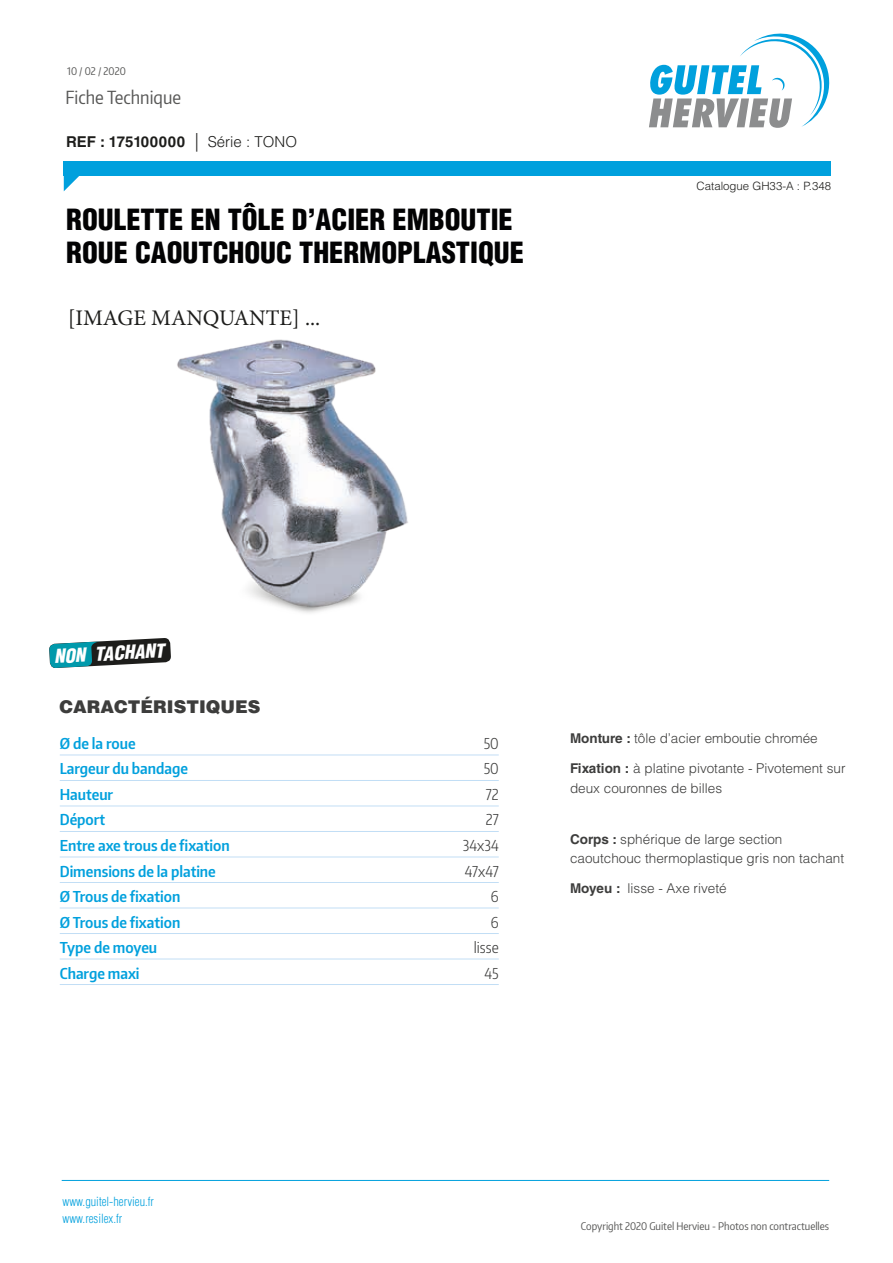
<style>
.page{position:relative;width:893px;height:1263px;background:#fff}
.page>*{position:absolute;margin:0;border:0;box-sizing:border-box;transform-origin:0 0}
.t1{font:900 condensed 28.5px/33px "Helvetica LT Std";color:#020203}
.t2{font:22.2px "Minion Pro";color:#1d1d1b}
.t3{font:italic 900 condensed 18.75px "Helvetica LT Std";color:#fff}
.t4{font:18px "Encode Sans Condensed";color:#575756}
.t5{font:900 17.55px "Helvetica LT Std";color:#3d3d3c}
.t6{font:600 15px "Encode Sans Condensed";color:#00a0dd}
.t7{font:300 15px "Encode Sans Condensed";color:#3d3d3c}
.t8{font:700 15px "Helvetica LT Std";color:#1d1d1b}
.t9{font:300 13.5px/19.5px "Helvetica LT Std";color:#3d3d3c}
.t10{font:300 condensed 12.3px/16.6px "Helvetica LT Std";color:#00a0dd}
.t11{font:300 11.4px "Helvetica LT Std";color:#1d1d1b}
.t12{font:10.5px "Encode Sans Condensed";color:#575756}
.s1{font-weight:300;font-stretch:condensed;font-size:18.6px}
.s2{font-weight:300}
.s3{font-weight:700}
</style>
<div class="page">
<svg style="left:649px;top:33px;width:181px;height:95px"></svg>
<div style="left:64px;top:161px;width:767px;height:15px;background:#00a0dd"></div>
<svg style="left:64px;top:176px;width:15px;height:15px"></svg>
<hr style="left:62px;top:1180px;width:767px;height:1px;background:#00a0dd">
<svg style="left:49px;top:641px;width:118px;height:27px"></svg>
<hr style="left:60px;top:755px;width:439px;height:1px;background:#c2def5">
<hr style="left:60px;top:780px;width:439px;height:1px;background:#c2def5">
<hr style="left:60px;top:806px;width:439px;height:1px;background:#c2def5">
<hr style="left:60px;top:831px;width:439px;height:1px;background:#c2def5">
<hr style="left:60px;top:857px;width:439px;height:1px;background:#c2def5">
<hr style="left:60px;top:882px;width:439px;height:1px;background:#c2def5">
<hr style="left:60px;top:908px;width:439px;height:1px;background:#c2def5">
<hr style="left:60px;top:933px;width:439px;height:1px;background:#c2def5">
<hr style="left:60px;top:959px;width:439px;height:1px;background:#c2def5">
<hr style="left:60px;top:984px;width:439px;height:1px;background:#c2def5">
<img style="left:100px;top:339px;width:308px;height:323px">
<p class="t12" style="left:67px;top:64px;width:60px">10 / 02 / 2020</p>
<h3 class="t4" style="left:65px;top:85px;width:117px">Fiche Technique</h3>
<p class="t8" style="left:66px;top:132px;width:232px">REF : 175100000 <span class="s1">|</span> <span class="s2">Série : TONO</span></p>
<p class="t1" style="left:66px;top:203px;width:459px">ROULETTE EN TÔLE D’ACIER EMBOUTIE<br>ROUE CAOUTCHOUC THERMOPLASTIQUE</p>
<p class="t2" style="left:68px;top:303px;width:254px">[IMAGE MANQUANTE] ...</p>
<p class="t11" style="left:697px;top:179px;width:136px">Catalogue GH33-A : P.348</p>
<p class="t3" style="left:53px;top:644px;width:112px;rotate:-3deg">NON TACHANT</p>
<p class="t5" style="left:60px;top:696px;width:202px">CARACTÉRISTIQUES</p>
<p class="t6" style="left:60px;top:733px;width:77px">Ø de la roue</p>
<p class="t7" style="left:484px;top:733px;width:17px">50</p>
<p class="t6" style="left:60px;top:759px;width:130px">Largeur du bandage</p>
<p class="t7" style="left:484px;top:759px;width:17px">50</p>
<p class="t6" style="left:60px;top:784px;width:55px">Hauteur</p>
<p class="t7" style="left:486px;top:784px;width:14px">72</p>
<p class="t6" style="left:60px;top:810px;width:47px">Déport</p>
<p class="t7" style="left:486px;top:810px;width:14px">27</p>
<p class="t6" style="left:60px;top:835px;width:171px">Entre axe trous de fixation</p>
<p class="t7" style="left:463px;top:835px;width:37px">34x34</p>
<p class="t6" style="left:60px;top:861px;width:158px">Dimensions de la platine</p>
<p class="t7" style="left:465px;top:861px;width:35px">47x47</p>
<p class="t6" style="left:60px;top:886px;width:122px">Ø Trous de fixation</p>
<p class="t7" style="left:491px;top:886px;width:9px">6</p>
<p class="t6" style="left:60px;top:912px;width:122px">Ø Trous de fixation</p>
<p class="t7" style="left:491px;top:912px;width:9px">6</p>
<p class="t6" style="left:60px;top:937px;width:99px">Type de moyeu</p>
<p class="t7" style="left:474px;top:937px;width:26px">lisse</p>
<p class="t6" style="left:60px;top:963px;width:81px">Charge maxi</p>
<p class="t7" style="left:484px;top:963px;width:16px">45</p>
<p class="t9" style="left:570px;top:728px;width:249px"><span class="s3">Monture :</span> tôle d’acier emboutie chromée</p>
<p class="t9" style="left:570px;top:758px;width:277px"><span class="s3">Fixation :</span> à platine pivotante - Pivotement sur deux couronnes de billes</p>
<p class="t9" style="left:570px;top:829px;width:276px"><span class="s3">Corps :</span> sphérique de large section caoutchouc thermoplastique gris non tachant</p>
<p class="t9" style="left:570px;top:878px;width:158px"><span class="s3">Moyeu :</span> lisse - Axe riveté</p>
<p class="t10" style="left:63px;top:1193px;width:93px">www.guitel-hervieu.fr www.resilex.fr</p>
<p class="t12" style="left:581px;top:1219px;width:250px">Copyright 2020 Guitel Hervieu - Photos non contractuelles</p>
</div>
